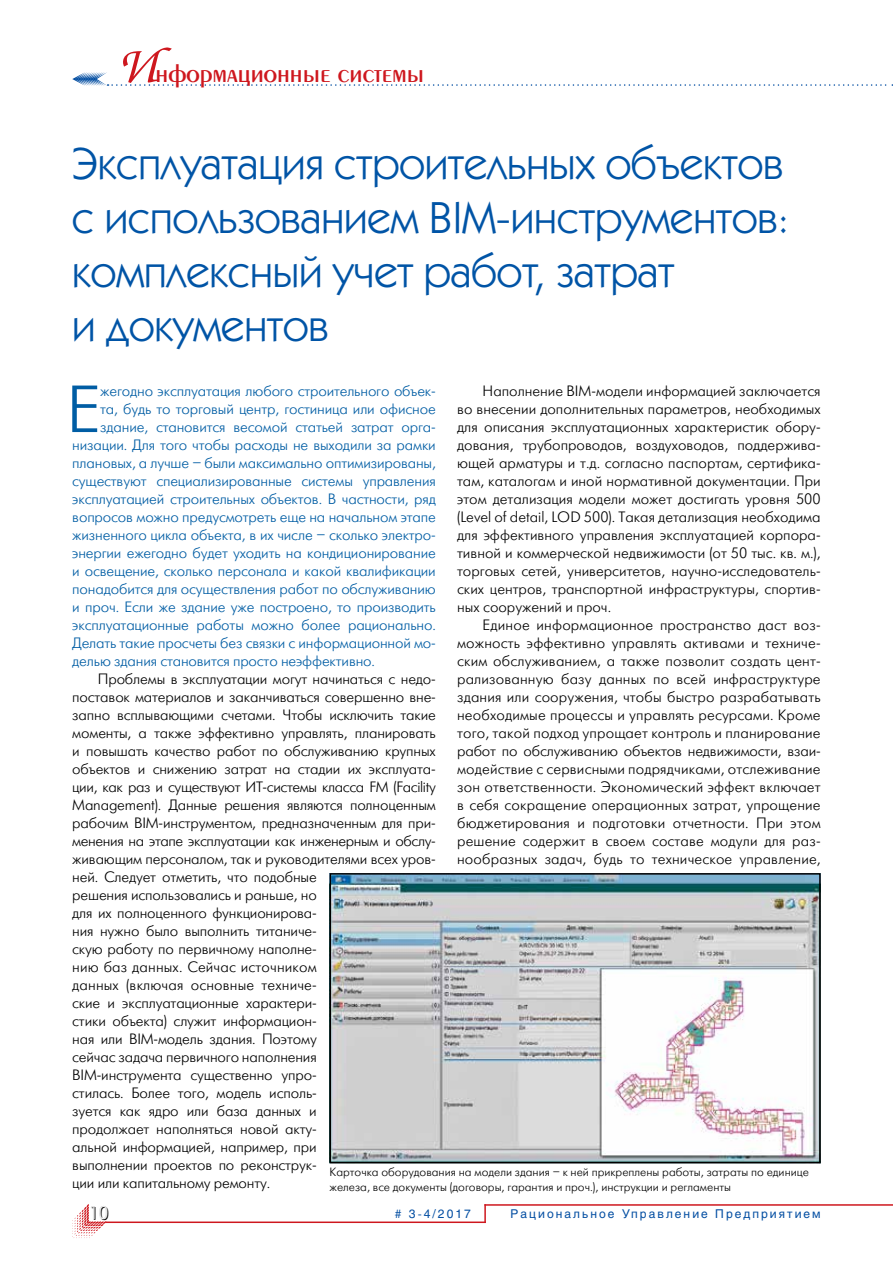
<style>
.page{position:relative;width:893px;height:1263px;background:#fff}
.page>*{position:absolute;margin:0;border:0;box-sizing:border-box;transform-origin:0 0}
.t1{font:66.45px "Futuris Light C";color:#005da4}
.t2{font:45px/54px "Kabel C";color:#0054a6}
.t3{font:27px "Penta Demi";color:#ce171e}
.t4{font:18px "Futuris Shadow C";color:#000}
.t5{font:15px/18px "Futuris Light C";letter-spacing:-.01em;color:#000;text-align:justify}
.t6{font:15px "Futuris Light C";letter-spacing:-.01em;color:#005da4}
.t7{font:12px/14.4px "Futuris Light C";color:#000}
.t8{font:12px "Helios";letter-spacing:.17em;color:#034ea2}
.s1{font-family:"Zapf Chancery C";font-size:54px}
</style>
<div class="page">
<svg style="left:72px;top:1204px;width:34px;height:34px"></svg>
<svg style="left:484px;top:1206px;width:2px;height:15px"></svg>
<hr style="left:105px;top:1221px;width:381px;height:2px;background:#ce171e">
<hr style="left:484px;top:1204px;width:409px;height:2px;background:#ce171e">
<svg style="left:72px;top:72px;width:821px;height:14px"></svg>
<img style="left:333px;top:876px;width:485px;height:284px">
<div style="left:330px;top:873px;width:491px;height:290px;border:2px solid #000"></div>
<h3 class="t3" style="left:117px;top:60px;width:309px"><span class="s1">И</span>нформационные системы</h3>
<h2 class="t2" style="left:72px;top:135px;width:718px">Эксплуатация строительных объектов с использованием BIM-инструментов: комплексный учет работ, затрат<br>и документов</h2>
<h1 class="t1" style="left:66px;top:375px;width:36px">Е</h1>
<p class="t6" style="left:100px;top:383px;width:337px">жегодно эксплуатация любого строительного объек-</p>
<p class="t5" style="left:457px;top:382px;width:365px;text-indent:26px">Наполнение BIM-модели информацией заключается во внесении дополнительных параметров, необходимых для описания эксплуатационных характеристик обору&shy;дования, трубопроводов, воздуховодов, поддержива&shy;ющей арматуры и т.д. согласно паспортам, сертифика&shy;там, каталогам и иной нормативной документации. При этом детализация модели может достигать уровня 500 (Level of detail, LOD 500). Такая детализация необходима для эффективного управления эксплуатацией корпора&shy;тивной и коммерческой недвижимости (от 50 тыс. кв. м.), торговых сетей, университетов, научно-исследователь&shy;ских центров, транспортной инфраструктуры, спортив&shy;ных сооружений и проч.</p>
<p class="t5" style="left:457px;top:616px;width:365px;text-indent:26px">Единое информационное пространство даст воз&shy;можность эффективно управлять активами и техниче&shy;ским обслуживанием, а также позволит создать цент&shy;рализованную базу данных по всей инфраструктуре здания или сооружения, чтобы быстро разрабатывать необходимые процессы и управлять ресурсами. Кроме того, такой подход упрощает контроль и планирование работ по обслуживанию объектов недвижимости, взаи&shy;модействие с сервисными подрядчиками, отслеживание зон ответственности. Экономический эффект включает в себя сокращение операционных затрат, упрощение бюджетирования и подготовки отчетности. При этом решение содержит в своем составе модули для раз&shy;нообразных задач, будь то техническое управление,</p>
<p class="t6" style="left:100px;top:401px;width:337px">та, будь то торговый центр, гостиница или офисное</p>
<p class="t6" style="left:100px;top:419px;width:337px">здание, становится весомой статьей затрат орга-</p>
<p class="t6" style="left:72px;top:437px;width:365px">низации. Для того чтобы расходы не выходили за рамки</p>
<p class="t6" style="left:72px;top:455px;width:365px">плановых, а лучше – были максимально оптимизированы,</p>
<p class="t6" style="left:72px;top:473px;width:365px">существуют специализированные системы управления</p>
<p class="t6" style="left:72px;top:491px;width:365px">эксплуатацией строительных объектов. В частности, ряд</p>
<p class="t6" style="left:72px;top:509px;width:365px">вопросов можно предусмотреть еще на начальном этапе</p>
<p class="t6" style="left:72px;top:527px;width:365px">жизненного цикла объекта, в их числе – сколько электро-</p>
<p class="t6" style="left:72px;top:545px;width:365px">энергии ежегодно будет уходить на кондиционирование</p>
<p class="t6" style="left:72px;top:563px;width:365px">и освещение, сколько персонала и какой квалификации</p>
<p class="t6" style="left:72px;top:581px;width:365px">понадобится для осуществления работ по обслуживанию</p>
<p class="t6" style="left:72px;top:599px;width:365px">и проч. Если же здание уже построено, то производить</p>
<p class="t6" style="left:72px;top:617px;width:365px">эксплуатационные работы можно более рационально.</p>
<p class="t6" style="left:72px;top:635px;width:365px">Делать такие просчеты без связки с информационной мо-</p>
<p class="t6" style="left:72px;top:653px;width:304px">делью здания становится просто неэффективно.</p>
<p class="t5" style="left:72px;top:670px;width:365px;text-align:left;text-indent:26px">Проблемы в эксплуатации могут начинаться с недо&shy;поставок материалов и заканчиваться совершенно вне&shy;запно всплывающими счетами. Чтобы исключить такие моменты, а также эффективно управлять, планировать и повышать качество работ по обслуживанию крупных объектов и снижению затрат на стадии их эксплуата&shy;ции, как раз и существуют ИТ-системы класса FM (Facility Management). Данные решения являются полноценным рабочим BIM-инструментом, предназначенным для при&shy;менения на этапе эксплуатации как инженерным и обслу&shy;живающим персоналом, так и руководителями всех уров&shy;ней. Следует отметить, что подобные<br>решения использовались и раньше, но<br>для их полноценного функционирова-<br>ния нужно было выполнить титаниче-<br>скую работу по первичному наполне-<br>нию баз данных. Сейчас источником<br>данных (включая основные техниче-<br>ские и эксплуатационные характери-<br>стики объекта) служит информацион-<br>ная или BIM-модель здания. Поэтому<br>сейчас задача первичного наполнения<br>BIM-инструмента существенно упро-<br>стилась. Более того, модель исполь-<br>зуется как ядро или база данных и<br>продолжает наполняться новой акту-<br>альной информацией, например, при<br>выполнении проектов по реконструк-<br>ции или капитальному ремонту.</p>
<p class="t7" style="left:330px;top:1165px;width:481px">Карточка оборудования на модели здания – к ней прикреплены работы, затраты по единице железа, все документы (договоры, гарантия и проч.), инструкции и регламенты</p>
<p class="t4" style="left:89px;top:1204px;width:21px">10</p>
<p class="t8" style="left:395px;top:1207px;width:78px"># 3-4/2017</p>
<p class="t8" style="left:510px;top:1207px;width:312px">Рациональное Управление Предприятием</p>
</div>
